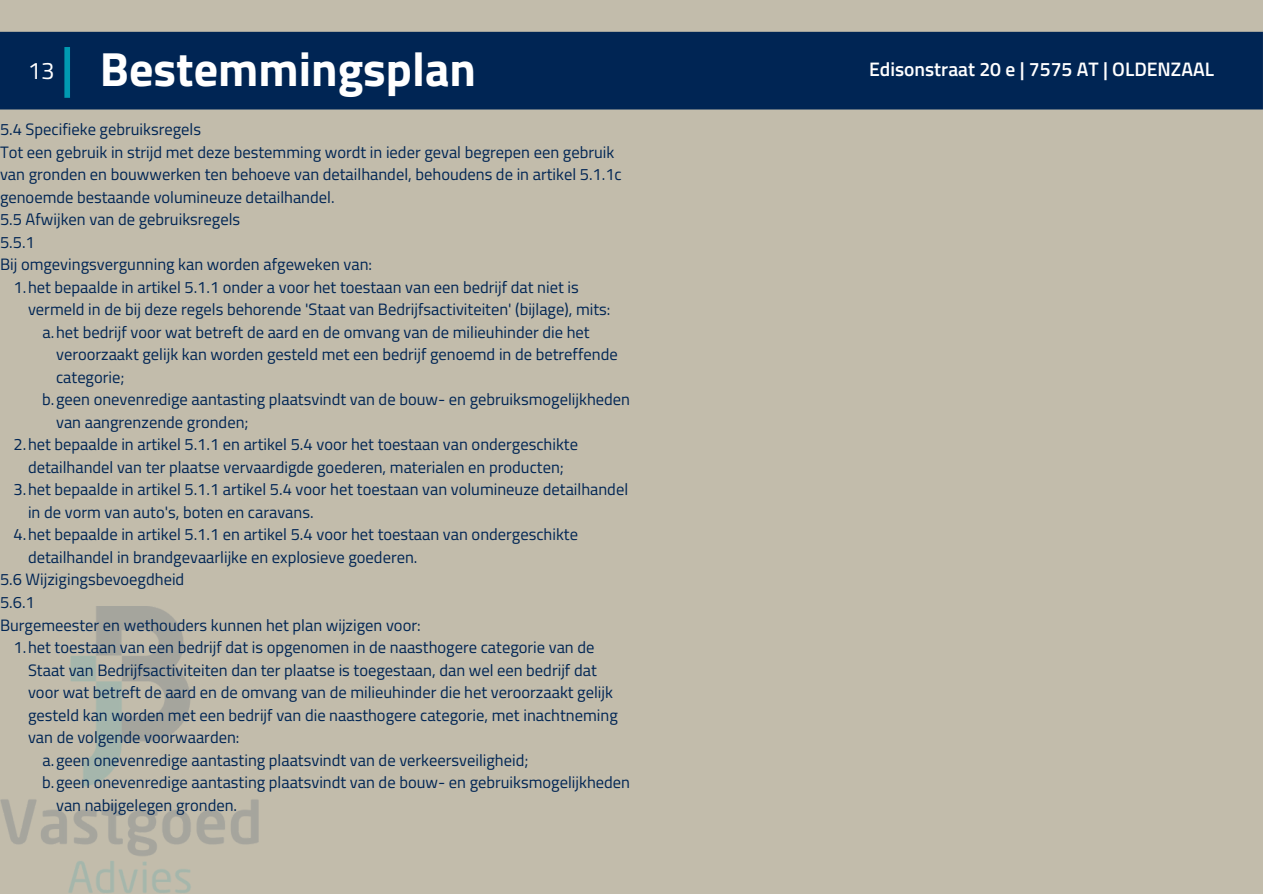
<style>
.page{position:relative;width:1263px;height:894px;background:#fff}
.page>*{position:absolute;margin:0;border:0;box-sizing:border-box;transform-origin:0 0}
.t1{font:700 48px "Titillium Web";color:#fff}
.t2{font:24px "Titillium Web";color:#fff}
.t3{font:600 19.5px "Titillium Web";color:#fff}
.t4{font:16.5px/22.5px "Titillium Web";color:#002554}
</style>
<div class="page">
<div style="left:0;top:0;width:1263px;height:893px;background:#c2bcab"></div>
<div style="left:0;top:32px;width:1263px;height:77px;background:#002554"></div>
<div style="left:64px;top:47px;width:6px;height:51px;background:#009ab2"></div>
<img style="left:0;top:606px;width:259px;height:287px">
<p class="t2" style="left:28px;top:52px;width:28px">13</p>
<p class="t1" style="left:100px;top:31px;width:378px">Bestemmingsplan</p>
<p class="t3" style="left:869px;top:54px;width:346px">Edisonstraat 20 e | 7575 AT | OLDENZAAL</p>
<h1 class="t4" style="left:0;top:118px;width:203px">5.4 Specifieke gebruiksregels</h1>
<h2 class="t4" style="left:0;top:140px;width:623px">Tot een gebruik in strijd met deze bestemming wordt in ieder geval begrepen een gebruik van gronden en bouwwerken ten behoeve van detailhandel, behoudens de in artikel 5.1.1c genoemde bestaande volumineuze detailhandel.</h2>
<p class="t4" style="left:0;top:208px;width:242px">5.5 Afwijken van de gebruiksregels</p>
<p class="t4" style="left:0;top:230px;width:36px">5.5.1</p>
<p class="t4" style="left:0;top:253px;width:374px">Bij omgevingsvergunning kan worden afgeweken van:</p>
<p class="t4" style="left:28px;top:275px;width:584px;text-indent:-14px">1.het bepaalde in artikel 5.1.1 onder a voor het toestaan van een bedrijf dat niet is vermeld in de bij deze regels behorende 'Staat van Bedrijfsactiviteiten' (bijlage), mits:</p>
<p class="t4" style="left:56px;top:320px;width:563px;text-indent:-13px">a.het bedrijf voor wat betreft de aard en de omvang van de milieuhinder die het veroorzaakt gelijk kan worden gesteld met een bedrijf genoemd in de betreffende categorie;</p>
<p class="t4" style="left:56px;top:388px;width:575px;text-indent:-14px">b.geen onevenredige aantasting plaatsvindt van de bouw- en gebruiksmogelijkheden van aangrenzende gronden;</p>
<p class="t4" style="left:14px;top:433px;width:566px;text-align:center">2.het bepaalde in artikel 5.1.1 en artikel 5.4 voor het toestaan van ondergeschikte detailhandel van ter plaatse vervaardigde goederen, materialen en producten;</p>
<p class="t4" style="left:28px;top:478px;width:602px;text-indent:-14px">3.het bepaalde in artikel 5.1.1 artikel 5.4 voor het toestaan van volumineuze detailhandel in de vorm van auto's, boten en caravans.</p>
<p class="t4" style="left:28px;top:523px;width:552px;text-indent:-14px">4.het bepaalde in artikel 5.1.1 en artikel 5.4 voor het toestaan van ondergeschikte detailhandel in brandgevaarlijke en explosieve goederen.</p>
<p class="t4" style="left:0;top:568px;width:186px">5.6 Wijzigingsbevoegdheid</p>
<p class="t4" style="left:0;top:590px;width:36px">5.6.1</p>
<p class="t4" style="left:0;top:613px;width:422px">Burgemeester en wethouders kunnen het plan wijzigen voor:</p>
<p class="t4" style="left:28px;top:635px;width:591px;text-indent:-14px">1.het toestaan van een bedrijf dat is opgenomen in de naasthogere categorie van de Staat van Bedrijfsactiviteiten dan ter plaatse is toegestaan, dan wel een bedrijf dat voor wat betreft de aard en de omvang van de milieuhinder die het veroorzaakt gelijk gesteld kan worden met een bedrijf van die naasthogere categorie, met inachtneming van de volgende voorwaarden:</p>
<p class="t4" style="left:43px;top:748px;width:487px">a.geen onevenredige aantasting plaatsvindt van de verkeersveiligheid;</p>
<p class="t4" style="left:56px;top:770px;width:575px;text-indent:-14px">b.geen onevenredige aantasting plaatsvindt van de bouw- en gebruiksmogelijkheden van nabijgelegen gronden.</p>
</div>
